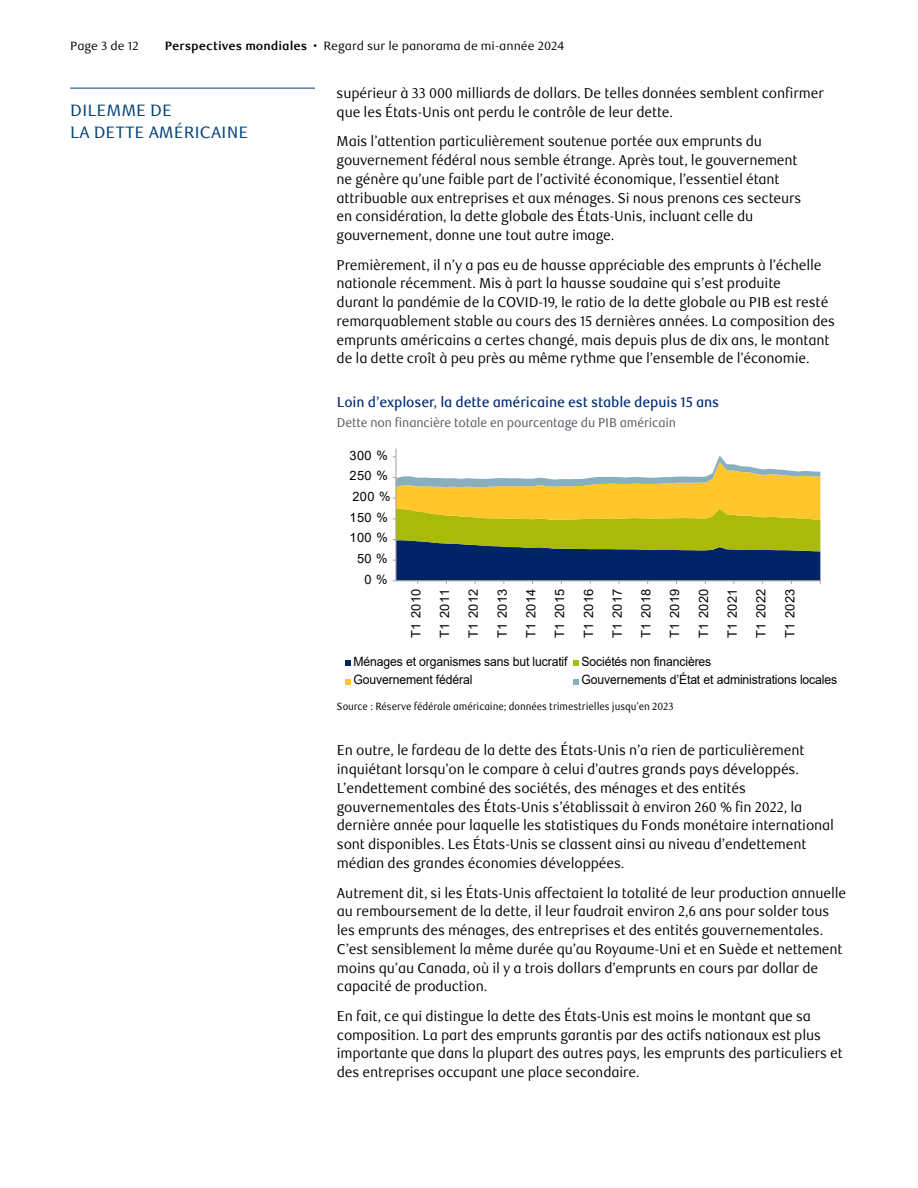
<style>
.page{position:relative;width:918px;height:1188px;background:#fff}
.page>*{position:absolute;margin:0;border:0;box-sizing:border-box;transform-origin:0 0}
.t1{font:16.5px/22.5px "RBC Text";color:#00427a}
.FA_body_text{font:14.25px/18.8px "RBC Text";letter-spacing:-.01em;color:#000;scale:.95 1}
.Exhibit_Title{font:500 14.25px "RBC Text";letter-spacing:-.01em;color:#002d74;scale:.94 1}
.t2{font:12.9px/18.6px "Arial";letter-spacing:-.01em;color:#000;scale:.95 1}
.t3{font:12.9px "Arial";letter-spacing:-.01em;color:#000}
.Exhibit_Subtitle{font:12.75px "RBC Text";letter-spacing:-.01em;color:#4f545c;scale:.94 1}
.t4{font:12px "RBC Text";color:#000}
.Exhibit_Source{font:10.5px "RBC Text Cond";letter-spacing:-.01em;color:#000;scale:.95 1}
.s1{font-weight:700}
</style>
<div class="page">
<hr style="left:70px;top:88px;width:245px;height:1px;background:#00427a">
<hr style="left:395px;top:449px;width:1px;height:132px;background:#a6a6a6">
<svg style="left:393px;top:455px;width:428px;height:129px"></svg>
<svg style="left:345px;top:660px;width:6px;height:6px"></svg>
<svg style="left:573px;top:660px;width:6px;height:6px"></svg>
<svg style="left:345px;top:679px;width:6px;height:5px"></svg>
<svg style="left:573px;top:679px;width:6px;height:5px"></svg>
<p class="t4" style="left:70px;top:38px;width:70px">Page 3 de 12</p>
<p class="t4" style="left:165px;top:38px;width:401px"><span class="s1">Perspectives mondiales</span> • Regard sur le panorama de mi-année 2024</p>
<p class="t1" style="left:70px;top:99px;width:180px">DILEMME DE<br>LA DETTE AMÉRICAINE</p>
<p class="FA_body_text" style="left:337px;top:84px;width:514px">supérieur à 33 000 milliards de dollars. De telles données semblent confirmer que les États‑Unis ont perdu le contrôle de leur dette.</p>
<p class="FA_body_text" style="left:337px;top:132px;width:491px">Mais l’attention particulièrement soutenue portée aux emprunts du gouvernement fédéral nous semble étrange. Après tout, le gouvernement ne génère qu’une faible part de l’activité économique, l’essentiel étant attribuable aux entreprises et aux ménages. Si nous prenons ces secteurs en considération, la dette globale des États‑Unis, incluant celle du gouvernement, donne une tout autre image.</p>
<p class="FA_body_text" style="left:337px;top:256px;width:526px">Premièrement, il n’y a pas eu de hausse appréciable des emprunts à l’échelle nationale récemment. Mis à part la hausse soudaine qui s’est produite<br>durant la pandémie de la COVID-19, le ratio de la dette globale au PIB est resté remarquablement stable au cours des 15 dernières années. La composition des emprunts américains a certes changé, mais depuis plus de dix ans, le montant de la dette croît à peu près au même rythme que l’ensemble de l’économie.</p>
<p class="Exhibit_Title" style="left:337px;top:394px;width:408px">Loin d’exploser, la dette américaine est stable depuis 15 ans</p>
<p class="Exhibit_Subtitle" style="left:337px;top:415px;width:362px">Dette non financière totale en pourcentage du PIB américain</p>
<p class="t3" style="left:350px;top:446px;width:40px">300 %</p>
<p class="t3" style="left:350px;top:467px;width:40px">250 %</p>
<p class="t3" style="left:352px;top:488px;width:40px">200 %</p>
<p class="t3" style="left:350px;top:508px;width:40px">150 %</p>
<p class="t3" style="left:350px;top:529px;width:40px">100 %</p>
<p class="t3" style="left:357px;top:550px;width:32px">50 %</p>
<p class="t3" style="left:365px;top:570px;width:24px">0 %</p>
<p class="t3" style="left:407px;top:638px;width:51px;rotate:-90deg">T1 2010</p>
<p class="t3" style="left:436px;top:638px;width:51px;rotate:-90deg">T1 2011</p>
<p class="t3" style="left:465px;top:638px;width:51px;rotate:-90deg">T1 2012</p>
<p class="t3" style="left:493px;top:638px;width:51px;rotate:-90deg">T1 2013</p>
<p class="t3" style="left:522px;top:638px;width:51px;rotate:-90deg">T1 2014</p>
<p class="t3" style="left:551px;top:638px;width:51px;rotate:-90deg">T1 2015</p>
<p class="t3" style="left:580px;top:638px;width:51px;rotate:-90deg">T1 2016</p>
<p class="t3" style="left:608px;top:638px;width:51px;rotate:-90deg">T1 2017</p>
<p class="t3" style="left:637px;top:638px;width:51px;rotate:-90deg">T1 2018</p>
<p class="t3" style="left:666px;top:638px;width:51px;rotate:-90deg">T1 2019</p>
<p class="t3" style="left:695px;top:638px;width:51px;rotate:-90deg">T1 2020</p>
<p class="t3" style="left:723px;top:638px;width:51px;rotate:-90deg">T1 2021</p>
<p class="t3" style="left:752px;top:638px;width:51px;rotate:-90deg">T1 2022</p>
<p class="t3" style="left:781px;top:638px;width:51px;rotate:-90deg">T1 2023</p>
<p class="t2" style="left:354px;top:652px;width:378px">Ménages et organismes sans but lucratif Sociétés non financières<br>Gouvernement fédéral</p>
<p class="t2" style="left:581px;top:670px;width:271px">Gouvernements d’État et administrations locales</p>
<p class="Exhibit_Source" style="left:337px;top:700px;width:356px">Source : Réserve fédérale américaine; données trimestrielles jusqu’en 2023</p>
<p class="FA_body_text" style="left:337px;top:741px;width:525px">En outre, le fardeau de la dette des États‑Unis n’a rien de particulièrement inquiétant lorsqu’on le compare à celui d’autres grands pays développés.<br>L’endettement combiné des sociétés, des ménages et des entités gouvernementales des États‑Unis s’établissait à environ 260 % fin 2022, la dernière année pour laquelle les statistiques du Fonds monétaire international sont disponibles. Les États‑Unis se classent ainsi au niveau d’endettement médian des grandes économies développées.</p>
<p class="FA_body_text" style="left:337px;top:884px;width:538px">Autrement dit, si les États‑Unis affectaient la totalité de leur production annuelle au remboursement de la dette, il leur faudrait environ 2,6 ans pour solder tous les emprunts des ménages, des entreprises et des entités gouvernementales.<br>C’est sensiblement la même durée qu’au Royaume-Uni et en Suède et nettement moins qu’au Canada, où il y a trois dollars d’emprunts en cours par dollar de capacité de production.</p>
<p class="FA_body_text" style="left:337px;top:1007px;width:534px">En fait, ce qui distingue la dette des États‑Unis est moins le montant que sa composition. La part des emprunts garantis par des actifs nationaux est plus importante que dans la plupart des autres pays, les emprunts des particuliers et des entreprises occupant une place secondaire.</p>
</div>
